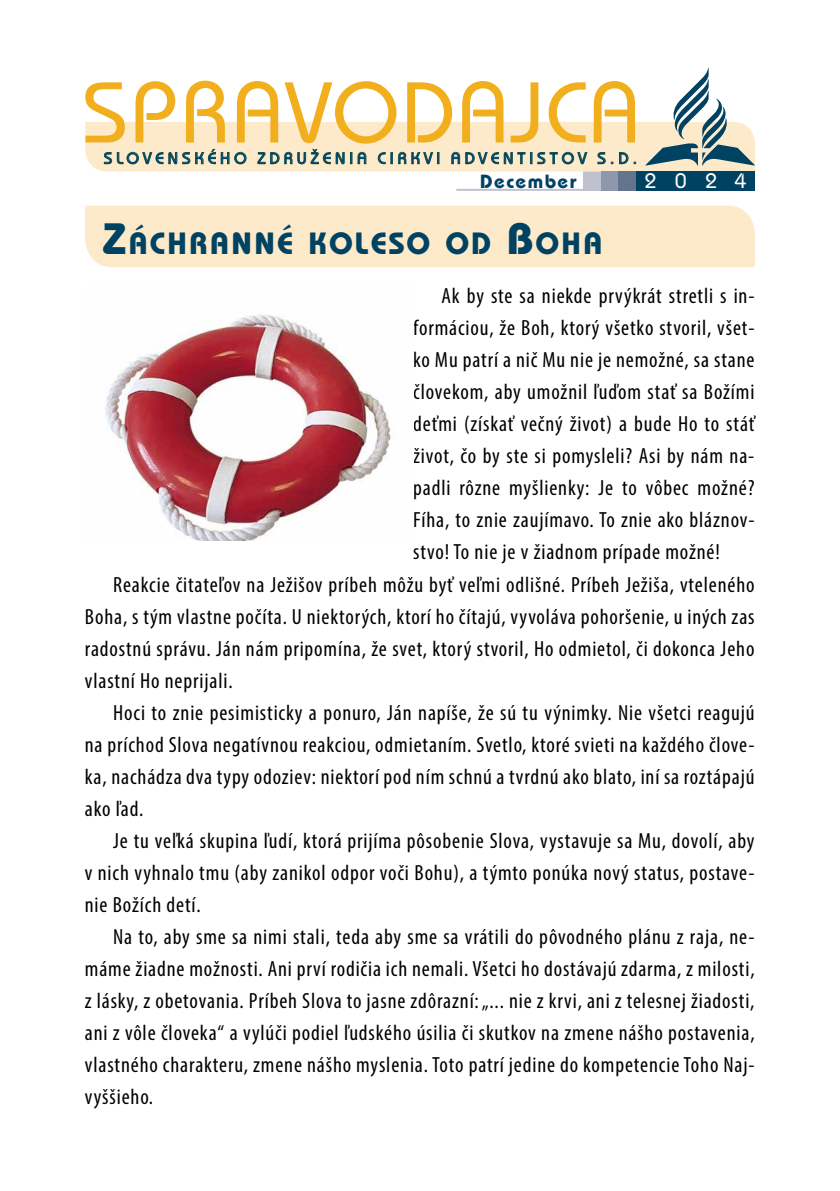
<style>
.page{position:relative;width:840px;height:1191px;background:#fff}
.page>*{position:absolute;margin:0;border:0;box-sizing:border-box;transform-origin:0 0}
.t1{font:500 90.4px "Bauhaus Itc TEE";letter-spacing:.005em;color:#f1ae1d}
.t2{font:700 32.2px "Bauhaus Itc TEE";letter-spacing:.055em;color:#004262}
.t3{font:condensed 22px "Myriad Pro";letter-spacing:.04em;color:#000}
.t4{font:500 22px "Bauhaus Itc TEE";color:#fff}
.t5{font:700 20px "Bauhaus Itc TEE";letter-spacing:.075em;color:#004262}
.t6{font:16px "ITC Bauhaus Md AT";letter-spacing:.26em;color:#004262}
.s1{font-size:46px}
</style>
<div class="page">
<div style="left:85px;top:206px;width:669px;height:61px;background:#fceacb"></div>
<div style="left:582px;top:171px;width:18px;height:20px;background:#bec2ce"></div>
<hr style="left:457px;top:189px;width:127px;height:2px;background:#bec2ce">
<div style="left:600px;top:171px;width:18px;height:20px;background:#8e97ab"></div>
<div style="left:618px;top:171px;width:136px;height:20px;background:#004262"></div>
<div style="left:618px;top:171px;width:17px;height:20px;background:#64748e"></div>
<svg style="left:85px;top:68px;width:669px;height:103px"></svg>
<img style="left:105px;top:314px;width:289px;height:226px">
<h1 class="t1" style="left:82px;top:59px;width:560px">SPRAVODAJCA</h1>
<p class="t5" style="left:479px;top:169px;width:98px">December</p>
<p class="t6" style="left:104px;top:149px;width:534px">SLOVENSKÉHO ZDRUŽENIA CIRKVI ADVENTISTOV S.D.</p>
<p class="t4" style="left:644px;top:168px;width:104px">2024</p>
<h2 class="t2" style="left:102px;top:224px;width:502px"><span class="s1">Z</span>ÁCHRANNÉ KOLESO OD <span class="s1">B</span>OHA</h2>
<p class="t3" style="left:441px;top:283px;width:314px">Ak by ste sa niekde prvýkrát stretli s in-</p>
<p class="t3" style="left:413px;top:315px;width:342px">formáciou, že Boh, ktorý všetko stvoril, všet-</p>
<p class="t3" style="left:413px;top:347px;width:343px">ko Mu patrí a nič Mu nie je nemožné, sa stane</p>
<p class="t3" style="left:413px;top:379px;width:342px">človekom, aby umožnil ľuďom stať sa Božími</p>
<p class="t3" style="left:413px;top:411px;width:342px">deťmi (získať večný život) a bude Ho to stáť</p>
<p class="t3" style="left:413px;top:443px;width:342px">život, čo by ste si pomysleli? Asi by nám na-</p>
<p class="t3" style="left:413px;top:475px;width:342px">padli rôzne myšlienky: Je to vôbec možné?</p>
<p class="t3" style="left:413px;top:507px;width:342px">Fíha, to znie zaujímavo. To znie ako bláznov-</p>
<p class="t3" style="left:413px;top:539px;width:308px">stvo! To nie je v žiadnom prípade možné!</p>
<p class="t3" style="left:113px;top:571px;width:642px">Reakcie čitateľov na Ježišov príbeh môžu byť veľmi odlišné. Príbeh Ježiša, vteleného</p>
<p class="t3" style="left:85px;top:603px;width:671px">Boha, s tým vlastne počíta. U niektorých, ktorí ho čítajú, vyvoláva pohoršenie, u iných zas</p>
<p class="t3" style="left:85px;top:635px;width:670px">radostnú správu. Ján nám pripomína, že svet, ktorý stvoril, Ho odmietol, či dokonca Jeho</p>
<p class="t3" style="left:85px;top:667px;width:149px">vlastní Ho neprijali.</p>
<p class="t3" style="left:113px;top:699px;width:642px">Hoci to znie pesimisticky a ponuro, Ján napíše, že sú tu výnimky. Nie všetci reagujú</p>
<p class="t3" style="left:85px;top:731px;width:670px">na príchod Slova negatívnou reakciou, odmietaním. Svetlo, ktoré svieti na každého člove-</p>
<p class="t3" style="left:85px;top:763px;width:670px">ka, nachádza dva typy odoziev: niektorí pod ním schnú a tvrdnú ako blato, iní sa roztápajú</p>
<p class="t3" style="left:85px;top:795px;width:60px">ako ľad.</p>
<p class="t3" style="left:113px;top:827px;width:642px">Je tu veľká skupina ľudí, ktorá prijíma pôsobenie Slova, vystavuje sa Mu, dovolí, aby</p>
<p class="t3" style="left:85px;top:859px;width:670px">v nich vyhnalo tmu (aby zanikol odpor voči Bohu), a týmto ponúka nový status, postave-</p>
<p class="t3" style="left:85px;top:891px;width:117px">nie Božích detí.</p>
<p class="t3" style="left:113px;top:923px;width:642px">Na to, aby sme sa nimi stali, teda aby sme sa vrátili do pôvodného plánu z raja, ne-</p>
<p class="t3" style="left:85px;top:955px;width:671px">máme žiadne možnosti. Ani prví rodičia ich nemali. Všetci ho dostávajú zdarma, z milosti,</p>
<p class="t3" style="left:85px;top:987px;width:670px">z lásky, z obetovania. Príbeh Slova to jasne zdôrazní: „... nie z krvi, ani z telesnej žiadosti,</p>
<p class="t3" style="left:85px;top:1019px;width:671px">ani z vôle človeka“ a vylúči podiel ľudského úsilia či skutkov na zmene nášho postavenia,</p>
<p class="t3" style="left:85px;top:1051px;width:670px">vlastného charakteru, zmene nášho myslenia. Toto patrí jedine do kompetencie Toho Naj-</p>
<p class="t3" style="left:85px;top:1083px;width:70px">vyššieho.</p>
</div>
